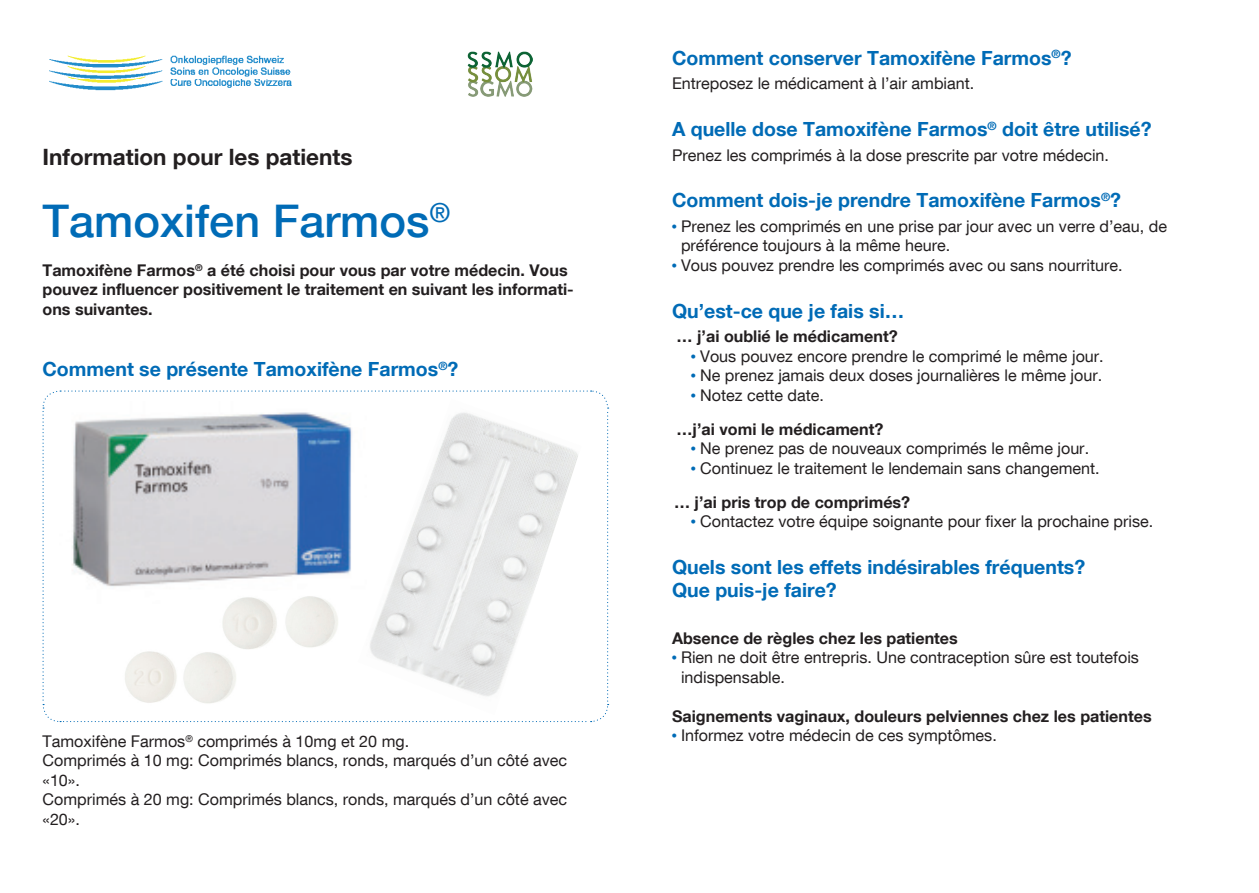
<style>
.page{position:relative;width:1259px;height:893px;background:#fff}
.page>*{position:absolute;margin:0;border:0;box-sizing:border-box;transform-origin:0 0}
.t1{font:500 45px "Helvetica Neue LT Com";color:#006bb6}
.t2{font:700 22.5px "Helvetica Neue LT Com";color:#231f20}
.t3{font:700 19.5px/22.5px "Helvetica Neue LT Com";color:#006bb6}
.t4{font:16.2px/19.5px "Helvetica Neue LT Com";color:#231f20}
.t5{font:700 16.2px/19.5px "Helvetica Neue LT Com";color:#231f20}
.s1{font-family:"Universal Std Newswith Comm Pi";color:#006bb6}
.s2{font-family:"Universal Std Newswith Comm Pi";font-weight:400;color:#006bb6}
.s3{font-weight:400}
.s4{font-weight:700}
</style>
<div class="page">
<svg style="left:42px;top:390px;width:567px;height:333px"></svg>
<img style="left:358px;top:399px;width:223px;height:316px">
<img style="left:59px;top:401px;width:308px;height:203px">
<img style="left:281px;top:592px;width:60px;height:58px">
<img style="left:218px;top:592px;width:61px;height:57px">
<img style="left:120px;top:648px;width:119px;height:58px">
<img style="left:468px;top:51px;width:65px;height:45px">
<img style="left:50px;top:55px;width:242px;height:36px">
<h2 class="t2" style="left:43px;top:143px;width:311px">Information pour les patients</h2>
<h1 class="t1" style="left:43px;top:194px;width:409px">Tamoxifen Farmos<sup>®</sup></h1>
<p class="t5" style="left:43px;top:260px;width:533px">Tamoxifène Farmos<sup>®</sup> a été choisi pour vous par votre médecin. Vous pouvez influencer positivement le traitement en suivant les informati&shy;ons suivantes.</p>
<p class="t3" style="left:43px;top:358px;width:417px">Comment se présente Tamoxifène Farmos<sup>®</sup>?</p>
<p class="t4" style="left:43px;top:731px;width:526px">Tamoxifène Farmos<sup>®</sup> comprimés à 10mg et 20 mg.<br>Comprimés à 10 mg: Comprimés blancs, ronds, marqués d’un côté avec «10».<br>Comprimés à 20 mg: Comprimés blancs, ronds, marqués d’un côté avec «20».</p>
<p class="t3" style="left:672px;top:46px;width:401px">Comment conserver Tamoxifène Farmos<sup>®</sup>?</p>
<p class="t4" style="left:672px;top:73px;width:304px">Entreposez le médicament à l’air ambiant.</p>
<p class="t3" style="left:672px;top:117px;width:481px">A quelle dose Tamoxifène Farmos<sup>®</sup> doit être utilisé?</p>
<p class="t4" style="left:672px;top:145px;width:438px">Prenez les comprimés à la dose prescrite par votre médecin.</p>
<p class="t3" style="left:672px;top:189px;width:450px">Comment dois-je prendre Tamoxifène Farmos<sup>®</sup>?</p>
<p class="t4" style="left:681px;top:216px;width:487px;text-indent:-9px"><span class="s1">•</span> Prenez les comprimés en une prise par jour avec un verre d’eau, de préférence toujours à la même heure.</p>
<p class="t4" style="left:672px;top:255px;width:452px"><span class="s1">•</span> Vous pouvez prendre les comprimés avec ou sans nourriture.</p>
<p class="t3" style="left:672px;top:299px;width:234px">Qu’est-ce que je fais si…</p>
<p class="t5" style="left:676px;top:326px;width:223px">… j’ai oublié le médicament?</p>
<p class="t4" style="left:691px;top:346px;width:414px"><span class="s1">•</span> Vous pouvez encore prendre le comprimé le même jour.</p>
<p class="t4" style="left:691px;top:365px;width:412px"><span class="s1">•</span> Ne prenez jamais deux doses journalières le même jour.</p>
<p class="t5" style="left:676px;top:377px;width:208px;line-height:34px;text-indent:15px"><span class="s2">•</span> <span class="s3">Notez cette date.<br></span>…j’ai vomi le médicament?</p>
<p class="t4" style="left:691px;top:438px;width:399px"><span class="s1">•</span> Ne prenez pas de nouveaux comprimés le même jour.</p>
<p class="t4" style="left:674px;top:450px;width:427px;line-height:34px;text-indent:17px"><span class="s1">•</span> Continuez le traitement le lendemain sans changement. <span class="s4">… j’ai pris trop de comprimés?</span></p>
<p class="t4" style="left:691px;top:511px;width:463px"><span class="s1">•</span> Contactez votre équipe soignante pour fixer la prochaine prise.</p>
<p class="t3" style="left:672px;top:555px;width:415px">Quels sont les effets indésirables fréquents?<br>Que puis-je faire?</p>
<p class="t5" style="left:672px;top:628px;width:287px">Absence de règles chez les patientes</p>
<p class="t4" style="left:681px;top:647px;width:459px;text-indent:-9px"><span class="s1">•</span> Rien ne doit être entrepris. Une contraception sûre est toutefois indispensable.</p>
<p class="t5" style="left:672px;top:706px;width:481px">Saignements vaginaux, douleurs pelviennes chez les patientes</p>
<p class="t4" style="left:672px;top:725px;width:326px"><span class="s1">•</span> Informez votre médecin de ces symptômes.</p>
</div>
